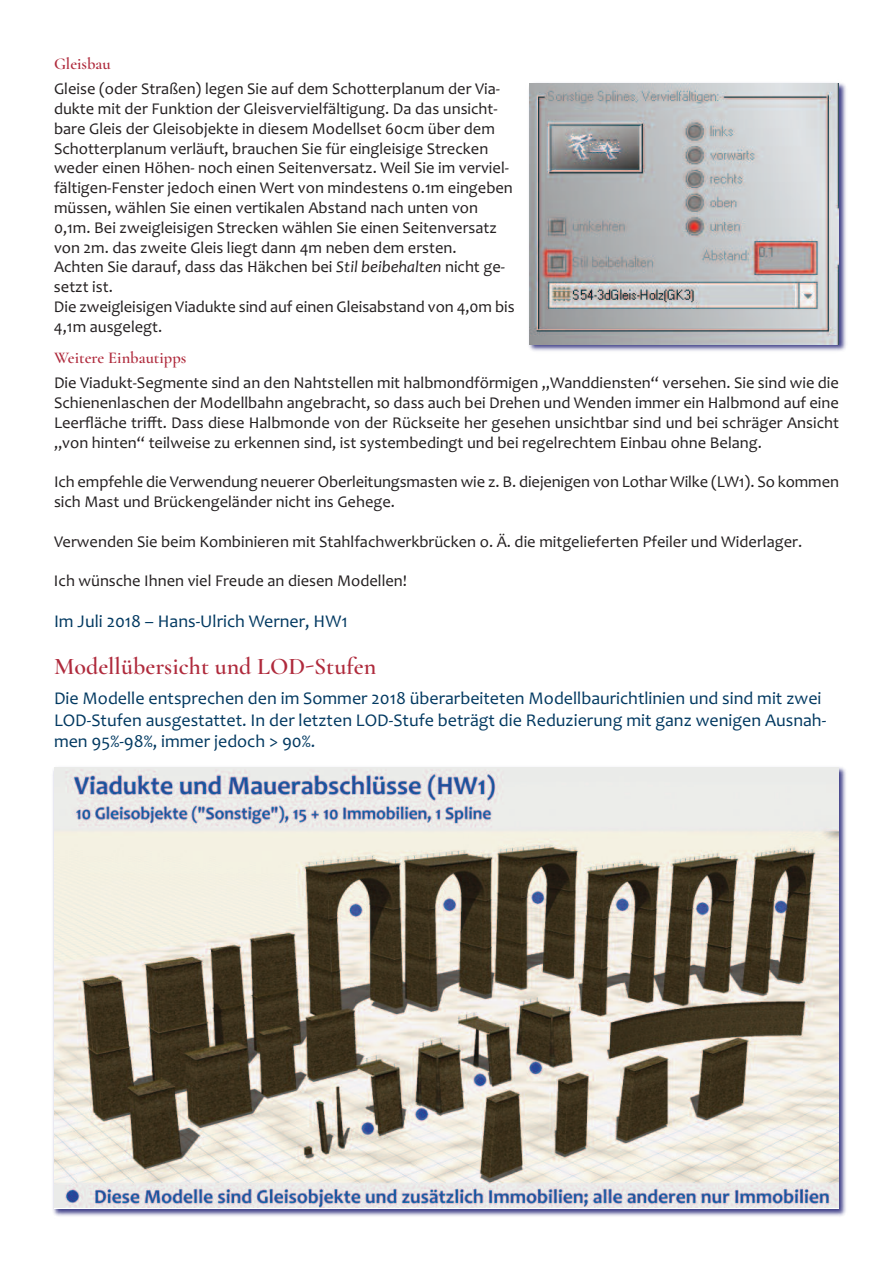
<style>
.page{position:relative;width:893px;height:1263px;background:#fff}
.page>*{position:absolute;margin:0;border:0;box-sizing:border-box;transform-origin:0 0}
.t1{font:600 24px "Cormorant Garamond";color:#af2a3c}
.t2{font:18px/21.6px "Candara";color:#023961}
.t3{font:16.5px/19.8px "Candara";color:#231f20}
.t4{font:600 16.5px "Cormorant Garamond";color:#af2a3c}
.s1{font-style:italic}
</style>
<div class="page">
<img style="left:53px;top:767px;width:793px;height:449px">
<img style="left:54px;top:767px;width:785px;height:441px">
<img style="left:529px;top:83px;width:317px;height:268px">
<img style="left:530px;top:84px;width:309px;height:261px">
<p class="t4" style="left:54px;top:53px;width:58px">Gleisbau</p>
<p class="t3" style="left:54px;top:79px;width:462px">Gleise (oder Straßen) legen Sie auf dem Schotterplanum der Via&shy;dukte mit der Funktion der Gleisvervielfältigung. Da das unsicht&shy;bare Gleis der Gleisobjekte in diesem Modellset 60cm über dem Schotterplanum verläuft, brauchen Sie für eingleisige Strecken weder einen Höhen- noch einen Seitenversatz. Weil Sie im verviel&shy;fältigen-Fenster jedoch einen Wert von mindestens 0.1m eingeben müssen, wählen Sie einen vertikalen Abstand nach unten von 0,1m. Bei zweigleisigen Strecken wählen Sie einen Seitenversatz von 2m. das zweite Gleis liegt dann 4m neben dem ersten.<br>Achten Sie darauf, dass das Häkchen bei <span class="s1">Stil beibehalten</span> nicht ge&shy;setzt ist.<br>Die zweigleisigen Viadukte sind auf einen Gleisabstand von 4,0m bis 4,1m ausgelegt.</p>
<p class="t4" style="left:54px;top:347px;width:134px">Weitere Einbautipps</p>
<p class="t3" style="left:54px;top:373px;width:786px;text-align:justify">Die Viadukt-Segmente sind an den Nahtstellen mit halbmondförmigen „Wanddiensten“ versehen. Sie sind wie die Schienenlaschen der Modellbahn angebracht, so dass auch bei Drehen und Wenden immer ein Halbmond auf eine Leerfläche trifft. Dass diese Halbmonde von der Rückseite her gesehen unsichtbar sind und bei schräger Ansicht „von hinten“ teilweise zu erkennen sind, ist systembedingt und bei regelrechtem Einbau ohne Belang.</p>
<p class="t3" style="left:54px;top:472px;width:786px">Ich empfehle die Verwendung neuerer Oberleitungsmasten wie z. B. diejenigen von Lothar Wilke (LW1). So kommen sich Mast und Brückengeländer nicht ins Gehege.</p>
<p class="t3" style="left:54px;top:531px;width:750px">Verwenden Sie beim Kombinieren mit Stahlfachwerkbrücken o. Ä. die mitgelieferten Pfeiler und Widerlager.</p>
<p class="t3" style="left:54px;top:571px;width:354px">Ich wünsche Ihnen viel Freude an diesen Modellen!</p>
<p class="t2" style="left:54px;top:610px;width:295px">Im Juli 2018 – Hans-Ulrich Werner, HW1</p>
<h1 class="t1" style="left:54px;top:651px;width:324px">Modellübersicht und LOD-Stufen</h1>
<p class="t2" style="left:54px;top:687px;width:774px">Die Modelle entsprechen den im Sommer 2018 überarbeiteten Modellbaurichtlinien und sind mit zwei<br>LOD-Stufen ausgestattet. In der letzten LOD-Stufe beträgt die Reduzierung mit ganz wenigen Ausnah&shy;men 95%-98%, immer jedoch &gt; 90%.</p>
</div>
